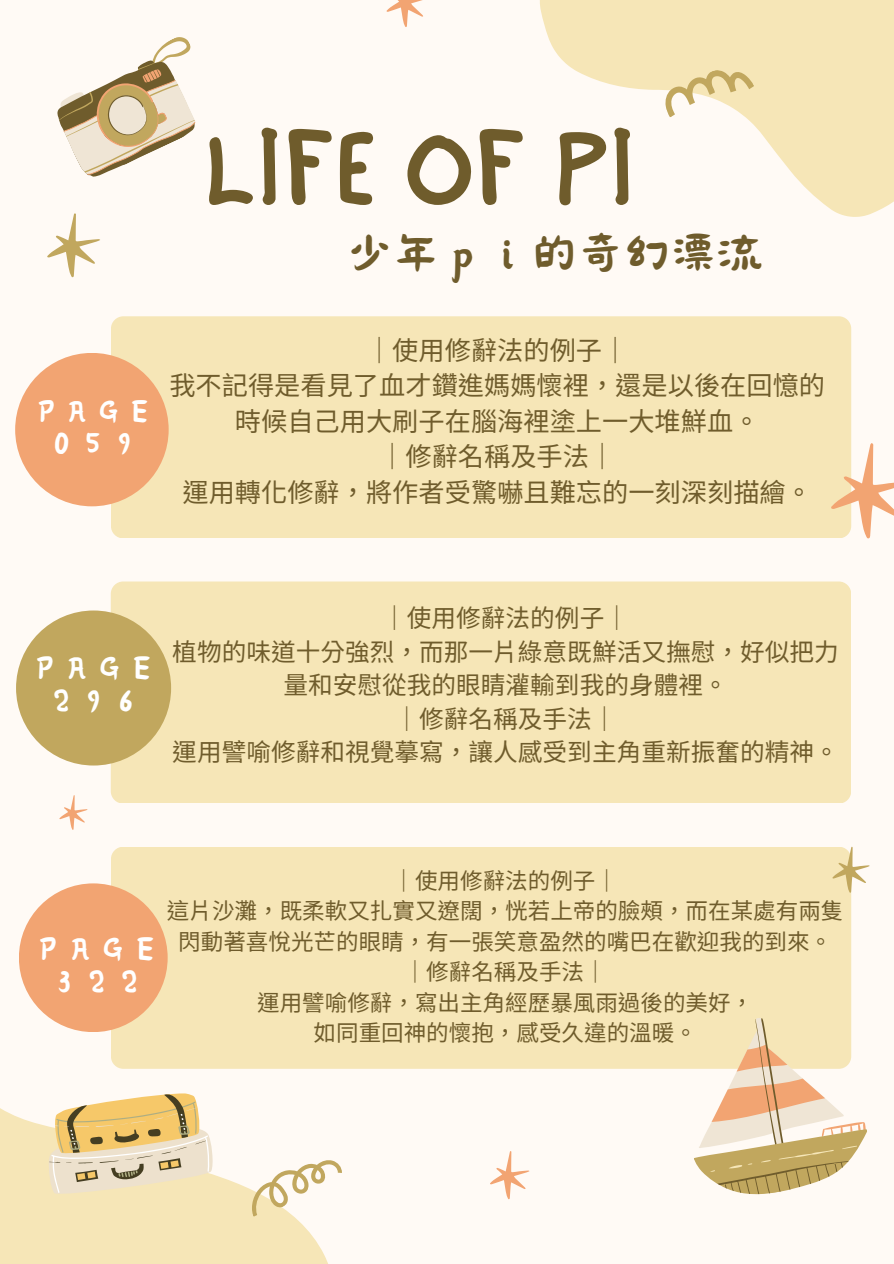
<style>
.page{position:relative;width:894px;height:1264px;background:#fff}
.page>*{position:absolute;margin:0;border:0;box-sizing:border-box;transform-origin:0 0}
.t1{font:114.6px "NF One Little Font Regular";color:#6f5c2c}
.t2{font:47.25px "Canva Li";color:#6f5c2c}
.t3{font:33.15px/33px "Canva Li";color:#fff;text-align:center}
.t4{font:33px/33px "Canva Li";color:#fff;text-align:center}
.t5{font:31.95px/31.2px "Canva Li";color:#fff;text-align:center}
.t6{font:26.25px/35.5px "Noto Sans TC";color:#6f5c2c;text-align:center}
.t7{font:24.6px/33.5px "Noto Sans TC";color:#6f5c2c;text-align:center}
.t8{font:22.5px/30.5px "Noto Sans TC";color:#6f5c2c;text-align:center}
</style>
<div class="page">
<div style="left:0;top:0;width:893px;height:1263px;background:#fffaf5"></div>
<svg style="left:540px;top:0;width:353px;height:217px;fill:#f6e6b7"></svg>
<svg style="left:57px;top:37px;width:139px;height:140px"></svg>
<div style="left:111px;top:846px;width:739px;height:222px;background:#f6e6b7;border-radius:12px"></div>
<div style="left:19px;top:883px;width:149px;height:149px;background:#f2a472;border-radius:50%"></div>
<svg style="left:0;top:985px;width:386px;height:278px;fill:#f6e6b7"></svg>
<svg style="left:241px;top:1146px;width:105px;height:74px"></svg>
<svg style="left:659px;top:60px;width:96px;height:58px"></svg>
<svg style="left:47px;top:213px;width:53px;height:64px"></svg>
<svg style="left:59px;top:795px;width:28px;height:35px"></svg>
<svg style="left:386px;top:0;width:37px;height:27px"></svg>
<svg style="left:490px;top:1151px;width:39px;height:48px"></svg>
<svg style="left:832px;top:846px;width:37px;height:46px"></svg>
<svg style="left:43px;top:1088px;width:174px;height:111px"></svg>
<div style="left:111px;top:316px;width:739px;height:222px;background:#f6e6b7;border-radius:12px"></div>
<svg style="left:831px;top:443px;width:62px;height:96px"></svg>
<div style="left:15px;top:353px;width:154px;height:153px;background:#f2a472;border-radius:50%"></div>
<svg style="left:679px;top:1006px;width:188px;height:189px"></svg>
<div style="left:111px;top:581px;width:739px;height:222px;background:#f6e6b7;border-radius:12px"></div>
<div style="left:16px;top:610px;width:155px;height:155px;background:#c1a75e;border-radius:50%"></div>
<h3 class="t5" style="left:31px;top:398px;width:126px">ＰＡＧＥ<br>０５９</h3>
<h1 class="t1" style="left:203px;top:98px;width:434px">LIFE OF PI</h1>
<h2 class="t2" style="left:346px;top:232px;width:417px">少年ｐｉ的奇幻漂流</h2>
<p class="t6" style="left:169px;top:330px;width:657px">｜使用修辭法的例子｜<br>我不記得是看見了血才鑽進媽媽懷裡，還是以後在回憶的時候自己用大刷子在腦海裡塗上一大堆鮮血。<br>｜修辭名稱及手法｜<br>運用轉化修辭，將作者受驚嚇且難忘的一刻深刻描繪。</p>
<h3 class="t4" style="left:29px;top:653px;width:131px">ＰＡＧＥ<br>２９６</h3>
<p class="t7" style="left:172px;top:600px;width:668px">｜使用修辭法的例子｜<br>植物的味道十分強烈，而那一片綠意既鮮活又撫慰，好似把力量和安慰從我的眼睛灌輸到我的身體裡。<br>｜修辭名稱及手法｜<br>運用譬喻修辭和視覺摹寫，讓人感受到主角重新振奮的精神。</p>
<h3 class="t3" style="left:32px;top:934px;width:131px">ＰＡＧＥ<br>３２２</h3>
<p class="t8" style="left:167px;top:863px;width:677px">｜使用修辭法的例子｜<br>這片沙灘，既柔軟又扎實又遼闊，恍若上帝的臉頰，而在某處有兩隻閃動著喜悅光芒的眼睛，有一張笑意盈然的嘴巴在歡迎我的到來。｜修辭名稱及手法｜<br>運用譬喻修辭，寫出主角經歷暴風雨過後的美好，<br>如同重回神的懷抱，感受久違的溫暖。</p>
</div>
